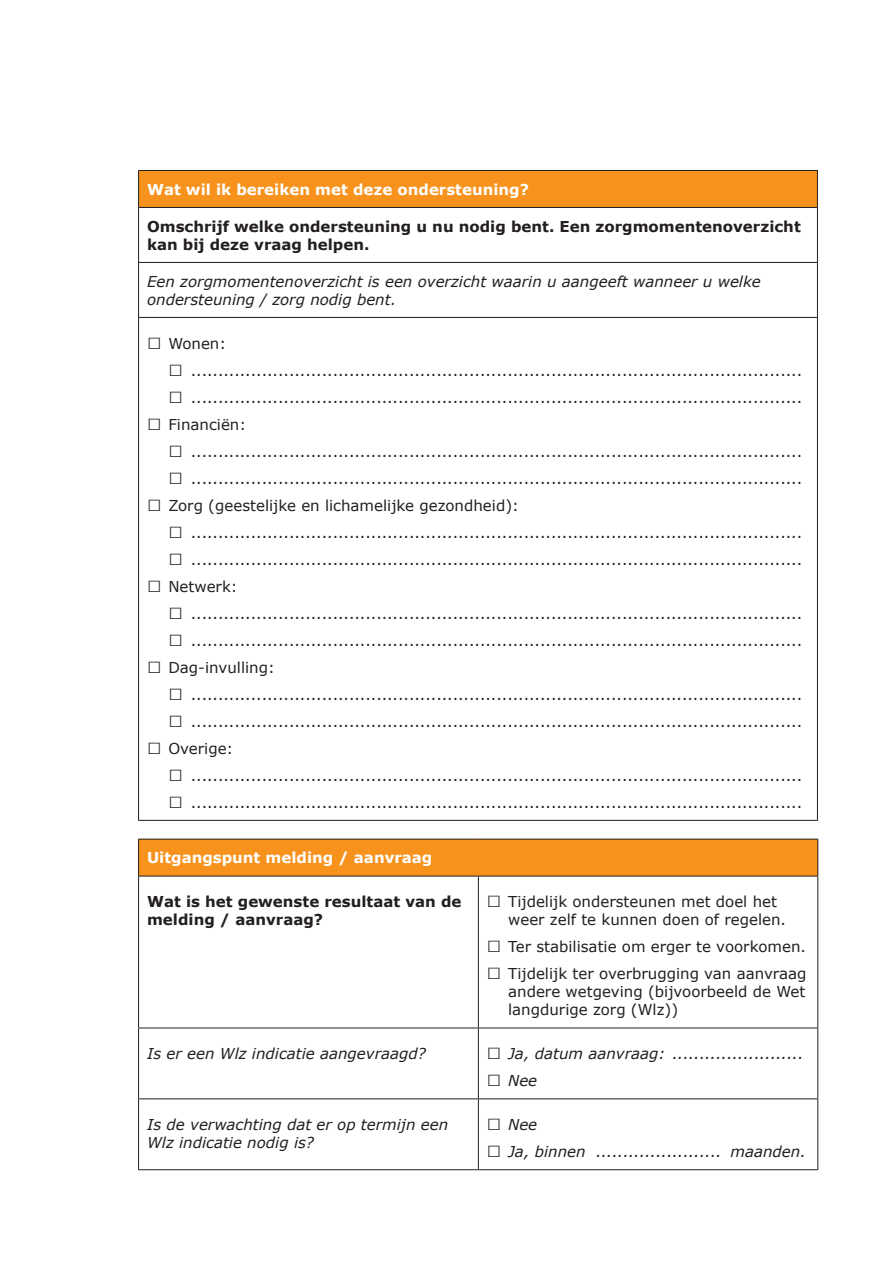
<style>
.page{position:relative;width:893px;height:1263px;background:#fff}
.page>*{position:absolute;margin:0;border:0;box-sizing:border-box;transform-origin:0 0}
.t1{font:15px/18px "Verdana";color:#231f20}
.t2{font:italic 15px/18px "Verdana";color:#231f20}
.t3{font:700 15px/18px "Verdana";color:#231f20}
.t4{font:700 15px "Verdana";color:#fff}
.s1{font-size:24px}
.s2{font-style:normal;font-size:24px}
</style>
<div class="page">
<div style="left:139px;top:170px;width:678px;height:37px;background:#f7931d"></div>
<hr style="left:138px;top:170px;width:680px;height:1px;background:#231f20">
<hr style="left:138px;top:171px;width:1px;height:36px;background:#231f20">
<hr style="left:817px;top:171px;width:1px;height:36px;background:#231f20">
<hr style="left:138px;top:207px;width:680px;height:1px;background:#231f20">
<hr style="left:138px;top:208px;width:1px;height:54px;background:#231f20">
<hr style="left:817px;top:208px;width:1px;height:54px;background:#231f20">
<hr style="left:138px;top:262px;width:680px;height:1px;background:#231f20">
<hr style="left:138px;top:263px;width:1px;height:54px;background:#231f20">
<hr style="left:817px;top:263px;width:1px;height:54px;background:#231f20">
<hr style="left:138px;top:317px;width:680px;height:1px;background:#231f20">
<hr style="left:138px;top:318px;width:1px;height:502px;background:#231f20">
<hr style="left:817px;top:318px;width:1px;height:502px;background:#231f20">
<hr style="left:138px;top:820px;width:680px;height:1px;background:#231f20">
<div style="left:139px;top:839px;width:679px;height:37px;background:#f7931d"></div>
<hr style="left:138px;top:839px;width:340px;height:1px;background:#231f20">
<hr style="left:138px;top:839px;width:1px;height:37px;background:#231f20">
<hr style="left:478px;top:839px;width:340px;height:1px;background:#231f20">
<hr style="left:817px;top:839px;width:1px;height:37px;background:#231f20">
<hr style="left:138px;top:876px;width:340px;height:1px;background:#231f20">
<hr style="left:138px;top:876px;width:1px;height:151px;background:#231f20">
<hr style="left:478px;top:876px;width:340px;height:1px;background:#231f20">
<hr style="left:478px;top:876px;width:1px;height:151px;background:#231f20">
<hr style="left:817px;top:876px;width:1px;height:151px;background:#231f20">
<hr style="left:138px;top:1027px;width:340px;height:1px;background:#231f20">
<hr style="left:138px;top:1028px;width:1px;height:70px;background:#231f20">
<hr style="left:478px;top:1027px;width:340px;height:1px;background:#231f20">
<hr style="left:478px;top:1028px;width:1px;height:70px;background:#231f20">
<hr style="left:817px;top:1028px;width:1px;height:70px;background:#231f20">
<hr style="left:138px;top:1098px;width:340px;height:1px;background:#231f20">
<hr style="left:138px;top:1099px;width:1px;height:70px;background:#231f20">
<hr style="left:478px;top:1098px;width:340px;height:1px;background:#231f20">
<hr style="left:478px;top:1099px;width:1px;height:70px;background:#231f20">
<hr style="left:817px;top:1099px;width:1px;height:70px;background:#231f20">
<hr style="left:138px;top:1169px;width:340px;height:1px;background:#231f20">
<hr style="left:478px;top:1169px;width:340px;height:1px;background:#231f20">
<p class="t4" style="left:147px;top:179px;width:383px">Wat wil ik bereiken met deze ondersteuning?</p>
<p class="t3" style="left:147px;top:217px;width:655px">Omschrijf welke ondersteuning u nu nodig bent. Een zorgmomentenoverzicht kan bij deze vraag helpen.</p>
<p class="t2" style="left:147px;top:272px;width:615px">Een zorgmomentenoverzicht is een overzicht waarin u aangeeft wanneer u welke ondersteuning / zorg nodig bent.</p>
<p class="t1" style="left:147px;top:334px;width:81px"><span class="s1">□</span> Wonen:</p>
<p class="t1" style="left:168px;top:361px;width:635px"><span class="s1">□</span> ................................................................................................................</p>
<p class="t1" style="left:168px;top:388px;width:635px"><span class="s1">□</span> ................................................................................................................</p>
<p class="t1" style="left:147px;top:415px;width:101px"><span class="s1">□</span> Financiën:</p>
<p class="t1" style="left:168px;top:442px;width:635px"><span class="s1">□</span> ................................................................................................................</p>
<p class="t1" style="left:168px;top:469px;width:635px"><span class="s1">□</span> ................................................................................................................</p>
<p class="t1" style="left:147px;top:496px;width:373px"><span class="s1">□</span> Zorg (geestelijke en lichamelijke gezondheid):</p>
<p class="t1" style="left:168px;top:523px;width:635px"><span class="s1">□</span> ................................................................................................................</p>
<p class="t1" style="left:168px;top:550px;width:635px"><span class="s1">□</span> ................................................................................................................</p>
<p class="t1" style="left:147px;top:577px;width:92px"><span class="s1">□</span> Netwerk:</p>
<p class="t1" style="left:168px;top:604px;width:635px"><span class="s1">□</span> ................................................................................................................</p>
<p class="t1" style="left:168px;top:631px;width:635px"><span class="s1">□</span> ................................................................................................................</p>
<p class="t1" style="left:147px;top:658px;width:129px"><span class="s1">□</span> Dag-invulling:</p>
<p class="t1" style="left:168px;top:685px;width:635px"><span class="s1">□</span> ................................................................................................................</p>
<p class="t1" style="left:168px;top:712px;width:635px"><span class="s1">□</span> ................................................................................................................</p>
<p class="t1" style="left:147px;top:739px;width:88px"><span class="s1">□</span> Overige:</p>
<p class="t1" style="left:168px;top:766px;width:635px"><span class="s1">□</span> ................................................................................................................</p>
<p class="t1" style="left:168px;top:793px;width:635px"><span class="s1">□</span> ................................................................................................................</p>
<p class="t4" style="left:147px;top:847px;width:287px">Uitgangspunt melding / aanvraag</p>
<p class="t3" style="left:147px;top:892px;width:316px">Wat is het gewenste resultaat van de melding / aanvraag?</p>
<p class="t1" style="left:508px;top:892px;width:279px;text-indent:-21px"><span class="s1">□</span> Tijdelijk ondersteunen met doel het weer zelf te kunnen doen of regelen.</p>
<p class="t1" style="left:487px;top:937px;width:321px"><span class="s1">□</span> Ter stabilisatie om erger te voorkomen.</p>
<p class="t1" style="left:508px;top:964px;width:300px;text-align:justify;text-indent:-21px"><span class="s1">□</span> Tijdelijk ter overbrugging van aanvraag andere wetgeving (bijvoorbeeld de Wet langdurige zorg (Wlz))</p>
<p class="t2" style="left:147px;top:1044px;width:280px">Is er een Wlz indicatie aangevraagd?</p>
<p class="t2" style="left:487px;top:1044px;width:318px"><span class="s2">□</span> Ja, datum aanvraag: ........................</p>
<p class="t2" style="left:487px;top:1071px;width:52px"><span class="s2">□</span> Nee</p>
<p class="t2" style="left:147px;top:1115px;width:303px">Is de verwachting dat er op termijn een<br>Wlz indicatie nodig is?</p>
<p class="t2" style="left:487px;top:1115px;width:52px"><span class="s2">□</span> Nee</p>
<p class="t2" style="left:487px;top:1142px;width:320px"><span class="s2">□</span> Ja, binnen ....................... maanden.</p>
</div>
